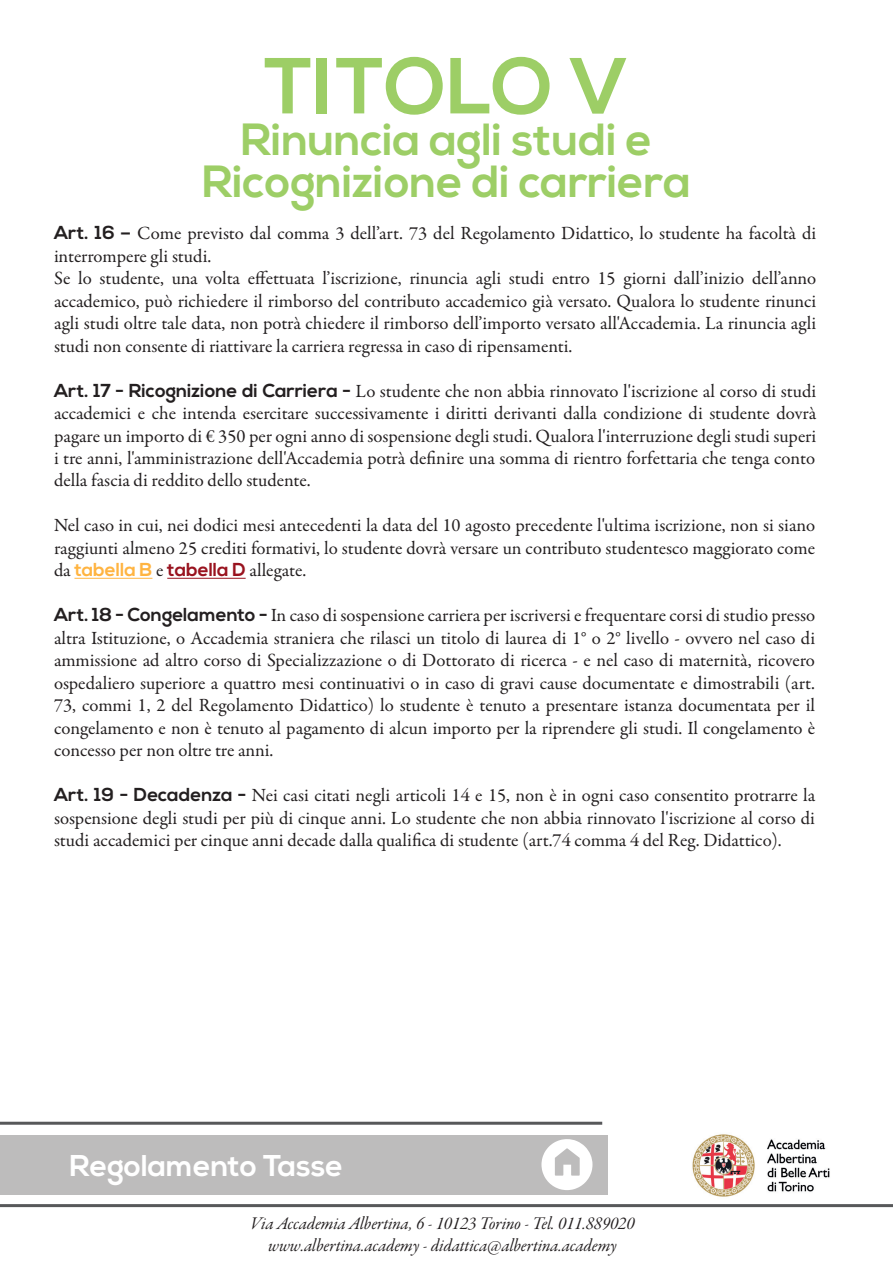
<style>
.page{position:relative;width:893px;height:1263px;background:#fff}
.page>*{position:absolute;margin:0;border:0;box-sizing:border-box;transform-origin:0 0}
.t1{font:700 79.2px "Nexa";color:#9dce66}
.t2{font:700 45px/42px "Nexa";color:#9dce66;text-align:center}
.t3{font:700 30px "Nexa";color:#fff}
.t4{font:18.75px/22.5px "Garamond Premr Pro";color:#231f20;text-align:justify}
.t5{font:18px/21.6px "Garamond Premr Pro It Subh";color:#231f20;text-align:center}
.s1{font-family:"Nexa";font-weight:700}
.s2{font-family:"Nexa";font-weight:700;color:#ffb441}
.s3{font-family:"Nexa";font-weight:700;color:#99131f}
</style>
<div class="page">
<div style="left:0;top:1135px;width:608px;height:59px;background:#bdbcbc"></div>
<hr style="left:0;top:1122px;width:602px;height:3px;background:#57585a">
<img style="left:692px;top:1134px;width:138px;height:63px">
<hr style="left:0;top:1204px;width:893px;height:3px;background:#57585a">
<svg style="left:541px;top:1139px;width:51px;height:51px"></svg>
<hr style="left:74px;top:578px;width:78px;height:1px;background:#ffb441">
<hr style="left:167px;top:578px;width:79px;height:1px;background:#99131f">
<h1 class="t1" style="left:264px;top:40px;width:366px">TITOLO V</h1>
<h2 class="t2" style="left:202px;top:121px;width:490px">Rinuncia agli studi e<br>Ricognizione di carriera</h2>
<p class="t4" style="left:54px;top:222px;width:764px;text-align:left"><span class="s1">Art. 16 –</span> Come previsto dal comma 3 dell’art. 73 del Regolamento Didattico, lo studente ha facoltà di interrompere gli studi.<br>Se lo studente, una volta effettuata l’iscrizione, rinuncia agli studi entro 15 giorni dall’inizio dell’anno accademico, può richiedere il rimborso del contributo accademico già versato. Qualora lo studente rinunci agli studi oltre tale data, non potrà chiedere il rimborso dell’importo versato all'Accademia. La rinuncia agli studi non consente di riattivare la carriera regressa in caso di ripensamenti.</p>
<p class="t4" style="left:54px;top:380px;width:764px"><span class="s1">Art. 17 - Ricognizione di Carriera -</span> Lo studente che non abbia rinnovato l'iscrizione al corso di studi accademici e che intenda esercitare successivamente i diritti derivanti dalla condizione di studente dovrà pagare un importo di € 350 per ogni anno di sospensione degli studi. Qualora l'interruzione degli studi superi i tre anni, l'amministrazione dell'Accademia potrà definire una somma di rientro forfettaria che tenga conto della fascia di reddito dello studente.</p>
<p class="t4" style="left:54px;top:515px;width:763px">Nel caso in cui, nei dodici mesi antecedenti la data del 10 agosto precedente l'ultima iscrizione, non si siano raggiunti almeno 25 crediti formativi, lo studente dovrà versare un contributo studentesco maggiorato come da <span class="s2">tabella B</span> e <span class="s3">tabella D</span> allegate.</p>
<p class="t4" style="left:54px;top:605px;width:763px"><span class="s1">Art. 18 - Congelamento -</span> In caso di sospensione carriera per iscriversi e frequentare corsi di studio presso altra Istituzione, o Accademia straniera che rilasci un titolo di laurea di 1° o 2° livello - ovvero nel caso di ammissione ad altro corso di Specializzazione o di Dottorato di ricerca - e nel caso di maternità, ricovero ospedaliero superiore a quattro mesi continuativi o in caso di gravi cause documentate e dimostrabili (art.<br>73, commi 1, 2 del Regolamento Didattico) lo studente è tenuto a presentare istanza documentata per il congelamento e non è tenuto al pagamento di alcun importo per la riprendere gli studi. Il congelamento è concesso per non oltre tre anni.</p>
<p class="t4" style="left:54px;top:785px;width:763px"><span class="s1">Art. 19 - Decadenza -</span> Nei casi citati negli articoli 14 e 15, non è in ogni caso consentito protrarre la sospensione degli studi per più di cinque anni. Lo studente che non abbia rinnovato l'iscrizione al corso di studi accademici per cinque anni decade dalla qualifica di studente (art.74 comma 4 del Reg. Didattico).</p>
<h3 class="t3" style="left:70px;top:1148px;width:275px">Regolamento Tasse</h3>
<p class="t5" style="left:251px;top:1214px;width:385px">Via Accademia Albertina, 6 - 10123 Torino - Tel. 011.889020 www.albertina.academy - didattica@albertina.academy</p>
</div>
